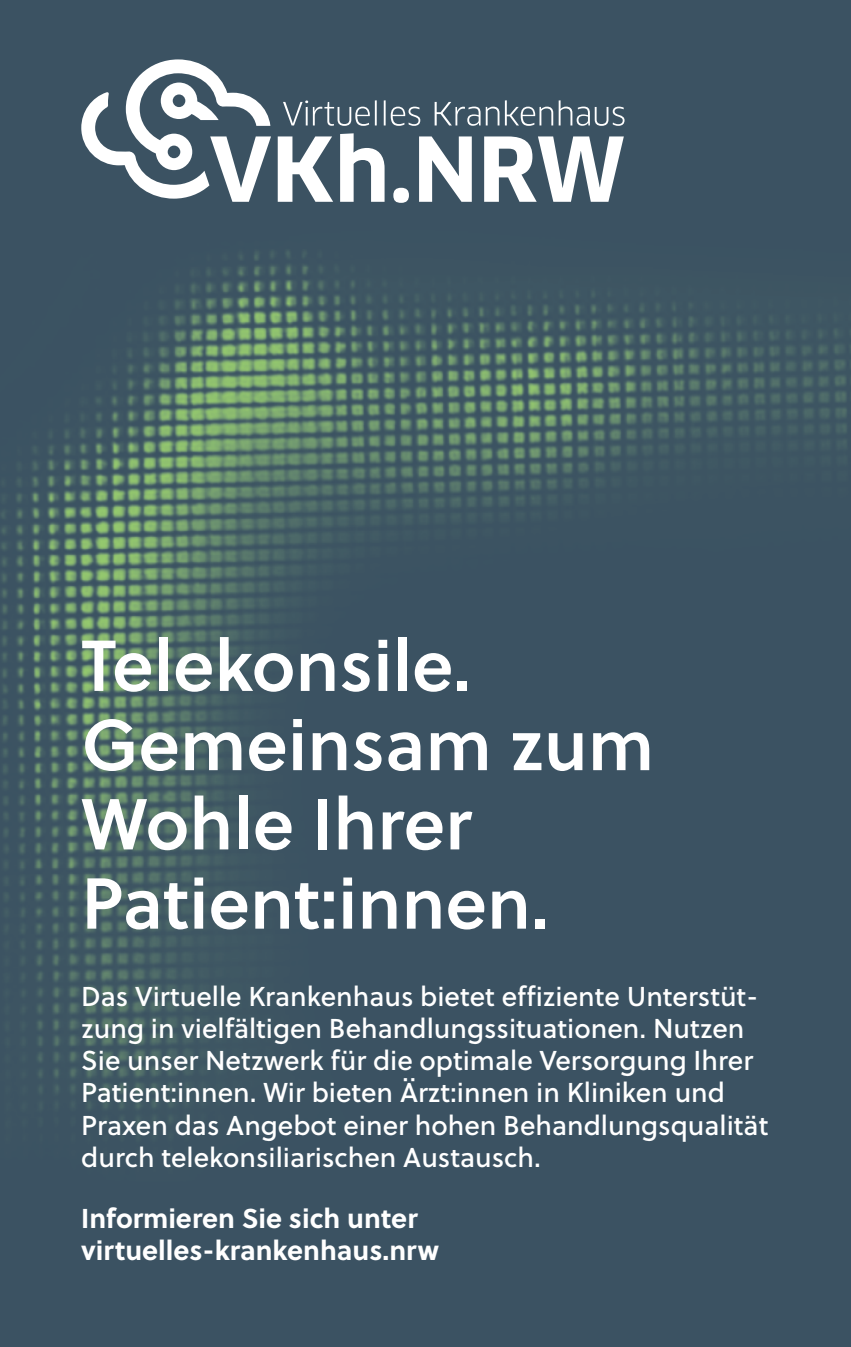
<style>
.page{position:relative;width:851px;height:1347px;background:#fff}
.page>*{position:absolute;margin:0;border:0;box-sizing:border-box;transform-origin:0 0}
.t1{font:71.75px/79.2px "Soleil Sb";color:#fff}
.t2{font:27.25px/32.2px "Soleil Bk";color:#fff}
.t3{font:700 27.25px/32.2px "Soleil";color:#fff}
</style>
<div class="page">
<img style="left:6px;top:0;width:844px;height:1346px">
<svg style="left:283px;top:100px;width:93px;height:26px;background:#5f727f"></svg>
<hr style="left:383px;top:100px;width:2px;height:25px;background:#fff">
<svg style="left:390px;top:107px;width:30px;height:19px"></svg>
<svg style="left:434px;top:102px;width:65px;height:24px;background:#657784"></svg>
<svg style="left:505px;top:100px;width:119px;height:26px;background:#627481"></svg>
<svg style="left:278px;top:136px;width:55px;height:66px"></svg>
<svg style="left:340px;top:133px;width:44px;height:69px"></svg>
<div style="left:393px;top:188px;width:16px;height:15px;background:#fff;border-radius:50%"></div>
<svg style="left:419px;top:136px;width:52px;height:66px"></svg>
<svg style="left:484px;top:136px;width:139px;height:66px"></svg>
<svg style="left:81px;top:59px;width:190px;height:143px"></svg>
<svg style="left:0;top:0;width:6px;height:1347px;background:#3c5462"></svg>
<svg style="left:845px;top:0;width:6px;height:8px"></svg>
<svg style="left:845px;top:1339px;width:6px;height:8px"></svg>
<p class="t1" style="left:81px;top:623px;width:574px">Telekonsile.<br>Gemeinsam zum<br>Wohle Ihrer<br>Patient:innen.</p>
<p class="t2" style="left:81px;top:979px;width:688px">Das Virtuelle Krankenhaus bietet effiziente Unterstüt&shy;zung in vielfältigen Behandlungssituationen. Nutzen Sie unser Netzwerk für die optimale Versorgung Ihrer Patient:innen. Wir bieten Ärzt:innen in Kliniken und Praxen das Angebot einer hohen Behandlungsqualität durch telekonsiliarischen Austausch.</p>
<p class="t3" style="left:81px;top:1200px;width:359px">Informieren Sie sich unter virtuelles-krankenhaus.nrw</p>
</div>
